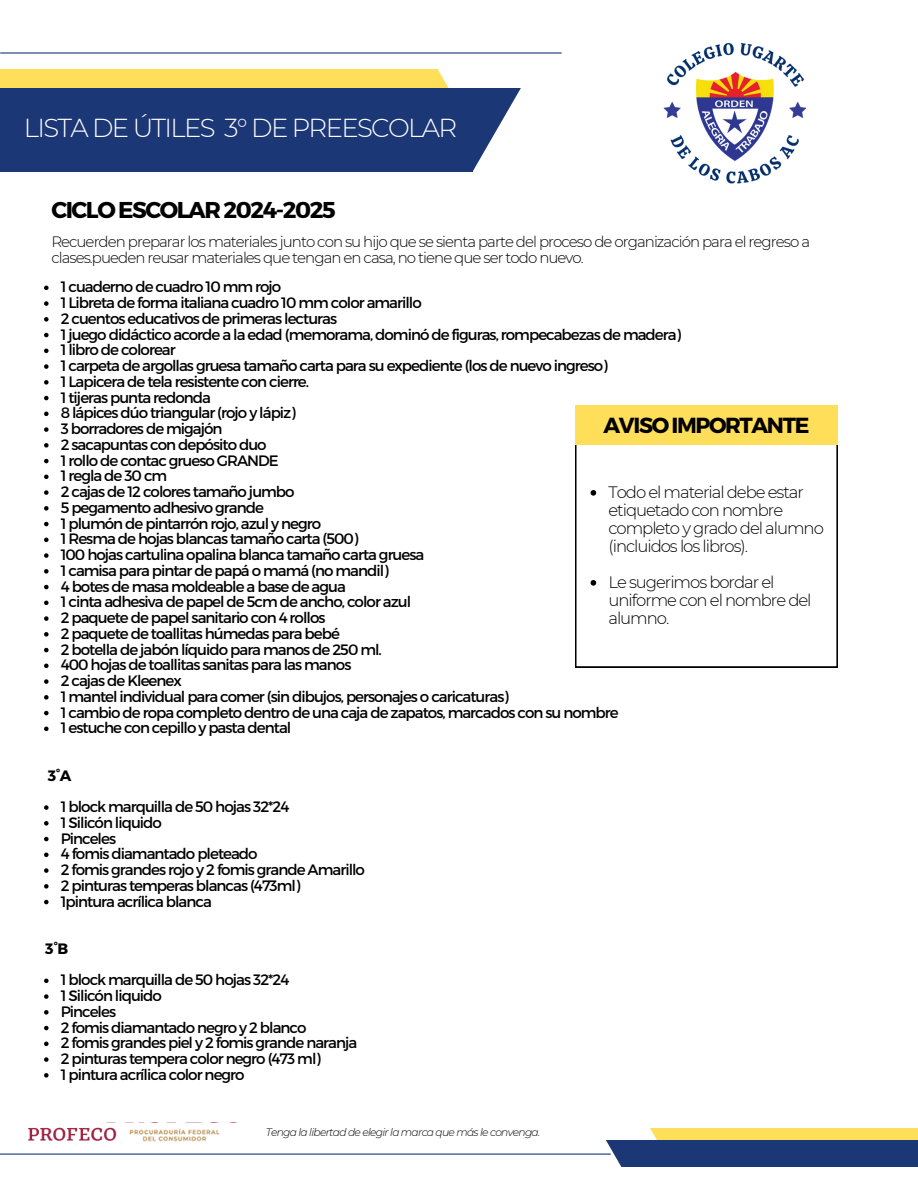
<style>
.page{position:relative;width:918px;height:1188px;background:#fff}
.page>*{position:absolute;margin:0;border:0;box-sizing:border-box;transform-origin:0 0}
.t1{font:300 25.95px "Montserrat";letter-spacing:-.065em;color:#fff}
.t2{font:700 22.95px "Montserrat";letter-spacing:-.065em;color:#000}
.t3{font:700 21.75px "Montserrat";letter-spacing:-.065em;color:#000}
.t4{font:300 16.5px/18px "Montserrat";letter-spacing:-.065em;color:#000}
.t5{font:15px "Montserrat";letter-spacing:-.065em;color:#000}
.t6{font:300 15px/15.8px "Montserrat";letter-spacing:-.065em;color:#000}
.t7{font:700 15px "Montserrat";color:#000}
.t8{font:italic 300 10.65px "Montserrat";letter-spacing:-.065em;color:#000}
</style>
<div class="page">
<div style="left:0;top:69px;width:628px;height:27px;background:#ffde59"></div>
<svg style="left:44px;top:286px;width:5px;height:4px"></svg>
<svg style="left:44px;top:301px;width:5px;height:5px"></svg>
<svg style="left:44px;top:317px;width:5px;height:5px"></svg>
<svg style="left:44px;top:333px;width:5px;height:4px"></svg>
<svg style="left:44px;top:349px;width:5px;height:4px"></svg>
<svg style="left:44px;top:364px;width:5px;height:5px"></svg>
<svg style="left:44px;top:380px;width:5px;height:5px"></svg>
<svg style="left:44px;top:396px;width:5px;height:4px"></svg>
<svg style="left:44px;top:412px;width:5px;height:4px"></svg>
<svg style="left:44px;top:427px;width:5px;height:5px"></svg>
<svg style="left:44px;top:443px;width:5px;height:5px"></svg>
<svg style="left:44px;top:459px;width:5px;height:4px"></svg>
<svg style="left:44px;top:475px;width:5px;height:4px"></svg>
<svg style="left:44px;top:490px;width:5px;height:5px"></svg>
<svg style="left:44px;top:506px;width:5px;height:5px"></svg>
<svg style="left:44px;top:522px;width:5px;height:4px"></svg>
<svg style="left:44px;top:538px;width:5px;height:4px"></svg>
<svg style="left:44px;top:553px;width:5px;height:5px"></svg>
<svg style="left:44px;top:569px;width:5px;height:5px"></svg>
<svg style="left:44px;top:585px;width:5px;height:4px"></svg>
<svg style="left:44px;top:601px;width:5px;height:4px"></svg>
<svg style="left:44px;top:616px;width:5px;height:5px"></svg>
<svg style="left:44px;top:632px;width:5px;height:5px"></svg>
<svg style="left:44px;top:648px;width:5px;height:4px"></svg>
<svg style="left:44px;top:664px;width:5px;height:4px"></svg>
<svg style="left:44px;top:679px;width:5px;height:5px"></svg>
<svg style="left:44px;top:695px;width:5px;height:5px"></svg>
<svg style="left:44px;top:711px;width:5px;height:4px"></svg>
<svg style="left:44px;top:727px;width:5px;height:4px"></svg>
<svg style="left:44px;top:805px;width:5px;height:5px"></svg>
<svg style="left:44px;top:821px;width:5px;height:5px"></svg>
<svg style="left:44px;top:837px;width:5px;height:4px"></svg>
<svg style="left:44px;top:853px;width:5px;height:4px"></svg>
<svg style="left:44px;top:868px;width:5px;height:5px"></svg>
<svg style="left:44px;top:884px;width:5px;height:5px"></svg>
<svg style="left:44px;top:900px;width:5px;height:4px"></svg>
<svg style="left:44px;top:979px;width:5px;height:4px"></svg>
<svg style="left:44px;top:994px;width:5px;height:5px"></svg>
<svg style="left:44px;top:1010px;width:5px;height:5px"></svg>
<svg style="left:44px;top:1026px;width:5px;height:4px"></svg>
<svg style="left:44px;top:1042px;width:5px;height:4px"></svg>
<svg style="left:44px;top:1057px;width:5px;height:5px"></svg>
<svg style="left:44px;top:1073px;width:5px;height:5px"></svg>
<svg style="left:403px;top:52px;width:225px;height:120px"></svg>
<svg style="left:473px;top:88px;width:48px;height:83px"></svg>
<div style="left:1px;top:88px;width:472px;height:83px;background:#1b3776"></div>
<hr style="left:1px;top:52px;width:560px;height:2px;background:#1b3776">
<div style="left:641px;top:1129px;width:277px;height:23px;background:#ffde59"></div>
<div style="left:576px;top:1140px;width:342px;height:27px;background:#1b3776"></div>
<svg style="left:459px;top:1128px;width:243px;height:39px"></svg>
<hr style="left:0;top:1154px;width:610px;height:1px;background:#1b3776">
<svg style="left:618px;top:1128px;width:39px;height:12px"></svg>
<img style="left:27px;top:1122px;width:89px;height:23px">
<img style="left:101px;top:1123px;width:119px;height:20px">
<svg style="left:575px;top:405px;width:263px;height:262px"></svg>
<div style="left:575px;top:405px;width:262px;height:39px;background:#ffde59"></div>
<img style="left:663px;top:43px;width:144px;height:141px">
<svg style="left:591px;top:490px;width:5px;height:6px"></svg>
<svg style="left:591px;top:580px;width:5px;height:6px"></svg>
<h2 class="t1" style="left:24px;top:112px;width:435px">LISTA DE ÚTILES 3° DE PREESCOLAR</h2>
<p class="t2" style="left:51px;top:195px;width:286px">CICLO ESCOLAR 2024-2025</p>
<p class="t6" style="left:51px;top:234px;width:760px">Recuerden preparar los materiales junto con su hijo que se sienta parte del proceso de organización para el regreso a clases.pueden reusar materiales que tengan en casa, no tiene que ser todo nuevo.</p>
<p class="t5" style="left:61px;top:277px;width:222px">1 cuaderno de cuadro 10 mm rojo</p>
<h1 class="t5" style="left:61px;top:293px;width:363px">1 Libreta de forma italiana cuadro 10 mm color amarillo</h1>
<h2 class="t5" style="left:61px;top:309px;width:278px">2 cuentos educativos de primeras lecturas</h2>
<h4 class="t5" style="left:61px;top:324px;width:622px">1 juego didáctico acorde a la edad (memorama, dominó de figuras, rompecabezas de madera)</h4>
<p class="t5" style="left:61px;top:340px;width:117px">1 libro de colorear</p>
<p class="t5" style="left:61px;top:356px;width:548px">1 carpeta de argollas gruesa tamaño carta para su expediente (los de nuevo ingreso)</p>
<p class="t5" style="left:61px;top:372px;width:250px">1 Lapicera de tela resistente con cierre.</p>
<p class="t5" style="left:61px;top:387px;width:152px">1 tijeras punta redonda</p>
<p class="t5" style="left:61px;top:403px;width:236px">8 lápices dúo triangular (rojo y lápiz)</p>
<p class="t5" style="left:61px;top:419px;width:163px">3 borradores de migajón</p>
<p class="t5" style="left:61px;top:435px;width:208px">2 sacapuntas con depósito duo</p>
<p class="t5" style="left:61px;top:450px;width:220px">1 rollo de contac grueso GRANDE</p>
<p class="t5" style="left:61px;top:466px;width:108px">1 regla de 30 cm</p>
<p class="t5" style="left:61px;top:482px;width:235px">2 cajas de 12 colores tamañojumbo</p>
<p class="t5" style="left:61px;top:498px;width:205px">5 pegamento adhesivo grande</p>
<p class="t5" style="left:61px;top:513px;width:262px">1 plumón de pintarrón rojo, azul y negro</p>
<p class="t5" style="left:61px;top:529px;width:299px">1 Resma de hojas blancas tamaño carta (500)</p>
<p class="t5" style="left:61px;top:545px;width:365px">100 hojas cartulina opalina blanca tamaño carta gruesa</p>
<p class="t5" style="left:61px;top:561px;width:329px">1 camisa para pintar de papá o mamá (no mandil)</p>
<p class="t5" style="left:61px;top:576px;width:287px">4 botes de masa moldeable a base de agua</p>
<p class="t5" style="left:61px;top:592px;width:352px">1 cinta adhesiva de papel de 5cm de ancho, color azul</p>
<p class="t5" style="left:61px;top:608px;width:266px">2 paquete de papel sanitario con 4 rollos</p>
<p class="t5" style="left:61px;top:624px;width:281px">2 paquete de toallitas húmedas para bebé</p>
<p class="t5" style="left:61px;top:639px;width:323px">2 botella dejabón líquido para manos de 250 ml.</p>
<p class="t5" style="left:61px;top:655px;width:292px">400 hojas de toallitas sanitas para las manos</p>
<p class="t5" style="left:61px;top:671px;width:123px">2 cajas de Kleenex</p>
<p class="t5" style="left:61px;top:687px;width:450px">1 mantel individual para comer (sin dibujos, personajes o caricaturas)</p>
<p class="t5" style="left:61px;top:702px;width:560px">1 cambio de ropa completo dentro de una caja de zapatos, marcados con su nombre</p>
<p class="t5" style="left:61px;top:718px;width:232px">1 estuche con cepillo y pasta dental</p>
<p class="t7" style="left:48px;top:765px;width:25px">3°A</p>
<p class="t5" style="left:61px;top:797px;width:230px">1 block marquilla de 50 hojas 32*24</p>
<p class="t5" style="left:61px;top:813px;width:103px">1 Silicón liquido</p>
<p class="t5" style="left:61px;top:828px;width:57px">Pinceles</p>
<h3 class="t5" style="left:61px;top:844px;width:199px">4 fomis diamantado pleteado</h3>
<p class="t5" style="left:61px;top:860px;width:306px">2 fomis grandes rojo y 2 fomis grande Amarillo</p>
<p class="t5" style="left:61px;top:876px;width:241px">2 pinturas temperas blancas (473ml)</p>
<p class="t5" style="left:61px;top:891px;width:153px">1pintura acrílica blanca</p>
<p class="t7" style="left:45px;top:939px;width:24px">3°B</p>
<p class="t5" style="left:61px;top:970px;width:230px">1 block marquilla de 50 hojas 32*24</p>
<p class="t5" style="left:61px;top:986px;width:103px">1 Silicón liquido</p>
<p class="t5" style="left:61px;top:1002px;width:57px">Pinceles</p>
<h3 class="t5" style="left:61px;top:1017px;width:247px">2 fomis diamantado negro y 2 blanco</h3>
<p class="t5" style="left:61px;top:1033px;width:298px">2 fomis grandes piel y 2 fomis grande naranja</p>
<p class="t5" style="left:61px;top:1049px;width:262px">2 pinturas tempera color negro (473 ml)</p>
<p class="t5" style="left:61px;top:1065px;width:185px">1 pintura acrílica color negro</p>
<p class="t3" style="left:604px;top:412px;width:207px">AVISO IMPORTANTE</p>
<p class="t4" style="left:608px;top:483px;width:217px">Todo el material debe estar etiquetado con nombre completo y grado del alumno (incluidos los libros).</p>
<p class="t4" style="left:608px;top:573px;width:205px">Le sugerimos bordar el uniforme con el nombre del alumno.</p>
<p class="t8" style="left:266px;top:1126px;width:276px">Tenga la libertad de elegir la marca que más le convenga.</p>
</div>
